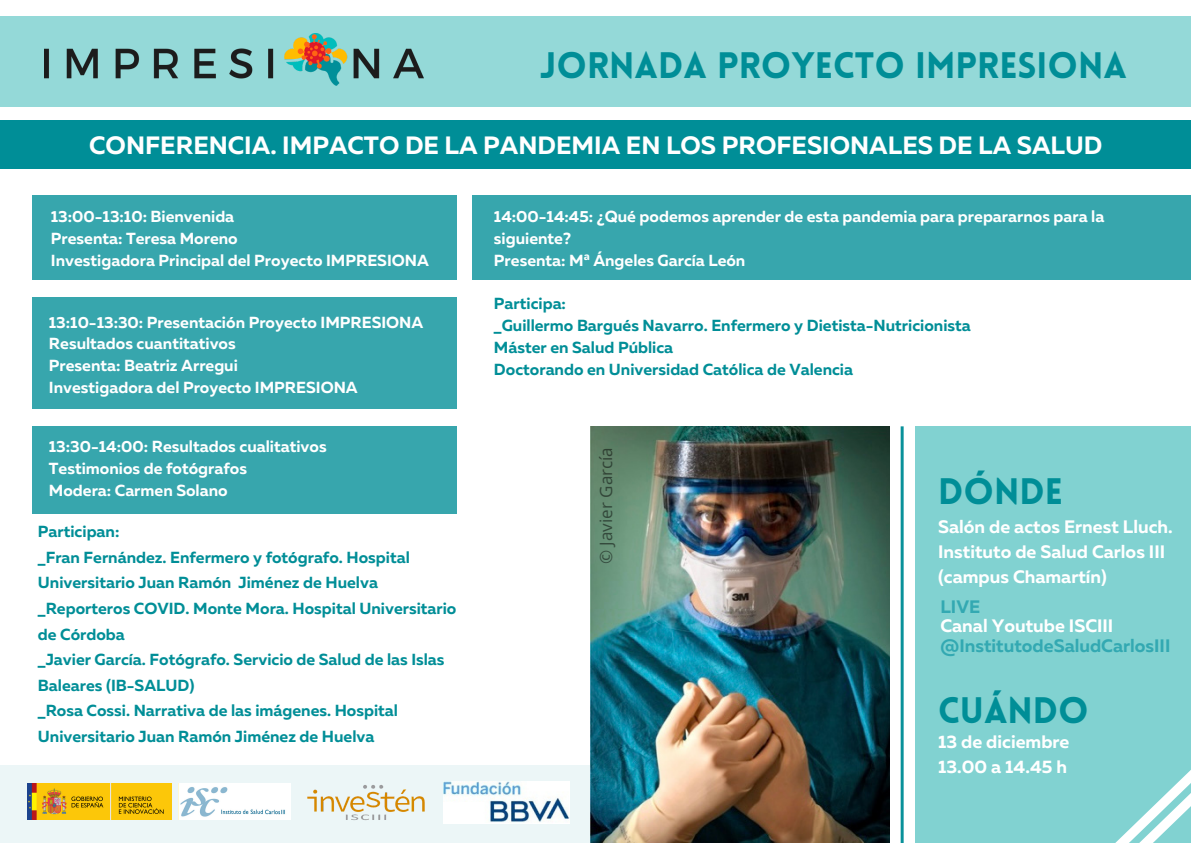
<style>
.page{position:relative;width:1191px;height:843px;background:#fff}
.page>*{position:absolute;margin:0;border:0;box-sizing:border-box;transform-origin:0 0}
.t1{font:900 36px "Lovelo";color:#008e97}
.t2{font:700 25px "Muller";color:#fff}
.t3{font:700 18px/24.8px "Muller";color:#fff}
.t4{font:700 18px "Muller";color:#33a9b2}
.t5{font:17px "Open Sans";color:#000}
.t6{font:700 16px/25.5px "Muller";color:#008e97}
.t7{font:700 16px/21.8px "Muller";color:#fff}
.s1{font-family:"Noto Sans"}
</style>
<div class="page">
<div style="left:0;top:17px;width:1190px;height:90px;background:#94d9d8"></div>
<img style="left:44px;top:33px;width:380px;height:53px">
<div style="left:914px;top:426px;width:276px;height:416px;background:#81d2d1"></div>
<svg style="left:242px;top:195px;width:248px;height:211px"></svg>
<div style="left:32px;top:196px;width:424px;height:84px;background:#37a6ad"></div>
<div style="left:32px;top:297px;width:424px;height:111px;background:#37a6ad"></div>
<div style="left:32px;top:426px;width:424px;height:87px;background:#37a6ad"></div>
<div style="left:0;top:121px;width:1190px;height:48px;background:#008e97"></div>
<div style="left:472px;top:196px;width:718px;height:84px;background:#37a6ad"></div>
<div style="left:0;top:764px;width:886px;height:78px;background:#ecf6f7"></div>
<hr style="left:900px;top:426px;width:3px;height:416px;background:#008e97">
<img style="left:591px;top:426px;width:298px;height:416px">
<img style="left:27px;top:783px;width:144px;height:35px">
<img style="left:179px;top:783px;width:112px;height:36px">
<img style="left:307px;top:785px;width:118px;height:36px">
<img style="left:443px;top:781px;width:126px;height:42px">
<svg style="left:1116px;top:771px;width:74px;height:71px"></svg>
<h1 class="t1" style="left:539px;top:51px;width:588px">JORNADA PROYECTO IMPRESIONA</h1>
<h2 class="t2" style="left:89px;top:135px;width:1014px">CONFERENCIA. IMPACTO DE LA PANDEMIA EN LOS PROFESIONALES DE LA SALUD</h2>
<p class="t7" style="left:51px;top:207px;width:379px">13:00-13:10: Bienvenida<br>Presenta: Teresa Moreno<br>Investigadora Principal del Proyecto IMPRESIONA</p>
<p class="t7" style="left:49px;top:312px;width:376px">13:10-13:30: Presentación Proyecto IMPRESIONA Resultados cuantitativos<br>Presenta: Beatriz Arregui<br>Investigadora del Proyecto IMPRESIONA</p>
<p class="t7" style="left:49px;top:437px;width:279px">13:30-14:00: Resultados cualitativos<br>Testimonios de fotógrafos<br>Modera: Carmen Solano</p>
<p class="t6" style="left:38px;top:520px;width:420px">Participan:<br>_Fran Fernández. Enfermero y fotógrafo. Hospital Universitario Juan Ramón Jiménez de Huelva _Reporteros COVID. Monte Mora. Hospital Universitario de Córdoba<br>_Javier García. Fotógrafo. Servicio de Salud de las Islas Baleares (IB-SALUD)<br>_Rosa Cossi. Narrativa de las imágenes. Hospital Universitario Juan Ramón Jiménez de Huelva</p>
<p class="t7" style="left:494px;top:207px;width:612px">14:00-14:45: ¿Qué podemos aprender de esta pandemia para prepararnos para la siguiente?<br>Presenta: M<span class="s1">ª</span> Ángeles García León</p>
<p class="t6" style="left:494px;top:294px;width:478px;line-height:21.8px">Participa:<br>_Guillermo Bargués Navarro. Enfermero y Dietista-Nutricionista Máster en Salud Pública<br>Doctorando en Universidad Católica de Valencia</p>
<p class="t5" style="left:594px;top:564px;width:118px;rotate:-90deg">© Javier García</p>
<h1 class="t1" style="left:938px;top:476px;width:126px">DÓNDE</h1>
<p class="t3" style="left:938px;top:516px;width:236px">Salón de actos Ernest Lluch.<br>Instituto de Salud Carlos III (campus Chamartín)</p>
<p class="t4" style="left:940px;top:599px;width:41px">LIVE</p>
<p class="t3" style="left:940px;top:614px;width:174px">Canal Youtube ISCIII</p>
<p class="t4" style="left:940px;top:638px;width:231px">@InstitutodeSaludCarlosIII</p>
<h1 class="t1" style="left:938px;top:695px;width:152px">CUÁNDO</h1>
<p class="t3" style="left:938px;top:730px;width:133px">13 de diciembre<br>13.00 a 14.45 h</p>
</div>
